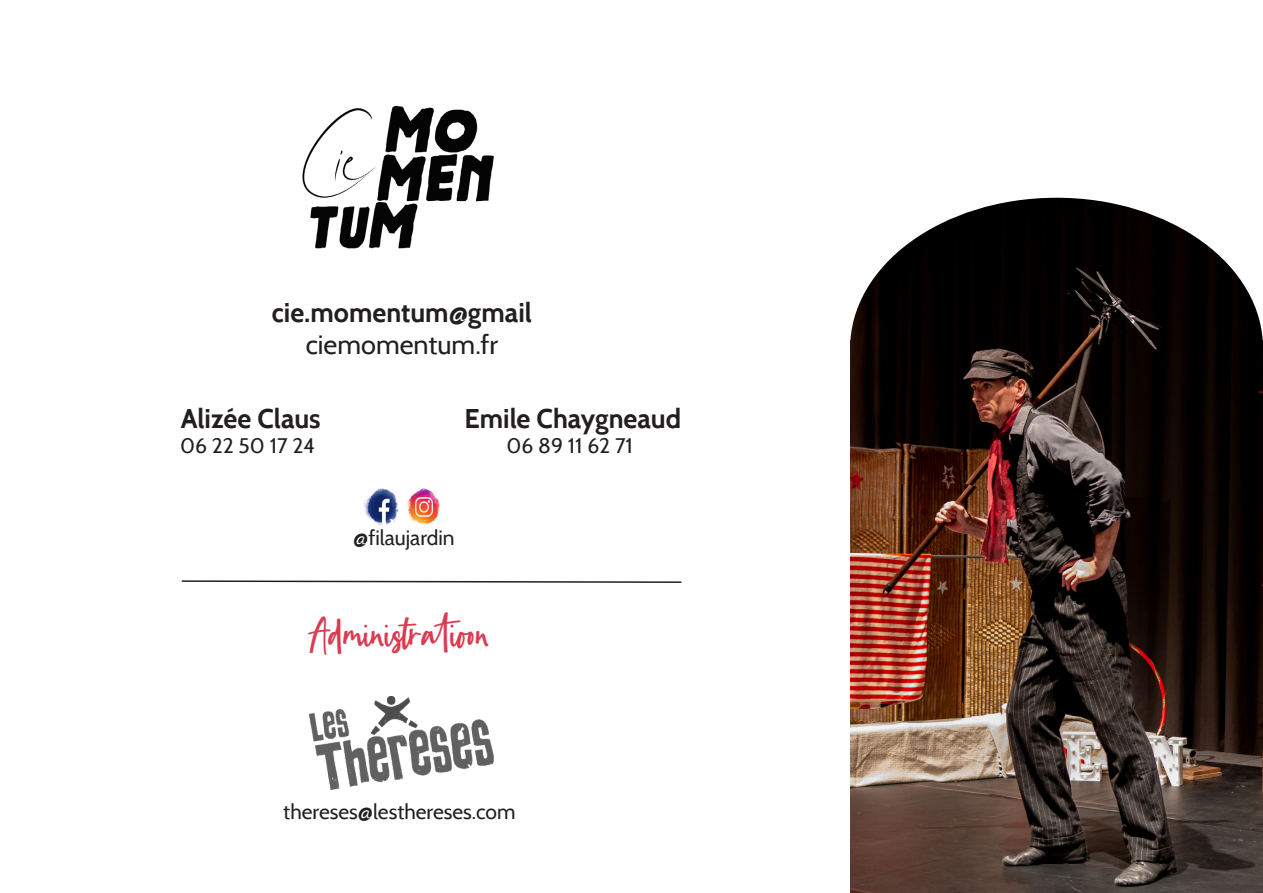
<style>
.page{position:relative;width:1263px;height:893px;background:#fff}
.page>*{position:absolute;margin:0;border:0;box-sizing:border-box;transform-origin:0 0}
.t1{font:700 27px "Cabin";color:#231f20}
.t2{font:27px "Childish";color:#da3b51}
.t3{font:27px "Cabin";color:#231f20}
.t4{font:21px "Cabin";color:#231f20}
</style>
<div class="page">
<img style="left:850px;top:499px;width:413px;height:394px">
<img style="left:850px;top:198px;width:413px;height:301px">
<img style="left:302px;top:105px;width:192px;height:144px">
<img style="left:364px;top:488px;width:76px;height:38px">
<svg style="left:181px;top:580px;width:501px;height:3px"></svg>
<img style="left:310px;top:696px;width:184px;height:94px">
<p class="t1" style="left:272px;top:296px;width:262px">cie.momentum@gmail</p>
<p class="t3" style="left:306px;top:328px;width:194px">ciemomentum.fr</p>
<p class="t1" style="left:181px;top:402px;width:141px">Alizée Claus</p>
<p class="t4" style="left:180px;top:433px;width:136px">06 22 50 17 24</p>
<p class="t1" style="left:465px;top:402px;width:218px">Emile Chaygneaud</p>
<p class="t4" style="left:507px;top:433px;width:128px">06 89 11 62 71</p>
<p class="t4" style="left:353px;top:525px;width:103px">@filaujardin</p>
<p class="t2" style="left:310px;top:630px;width:182px">Administratioon</p>
<p class="t4" style="left:283px;top:798px;width:234px">thereses@lesthereses.com</p>
</div>
